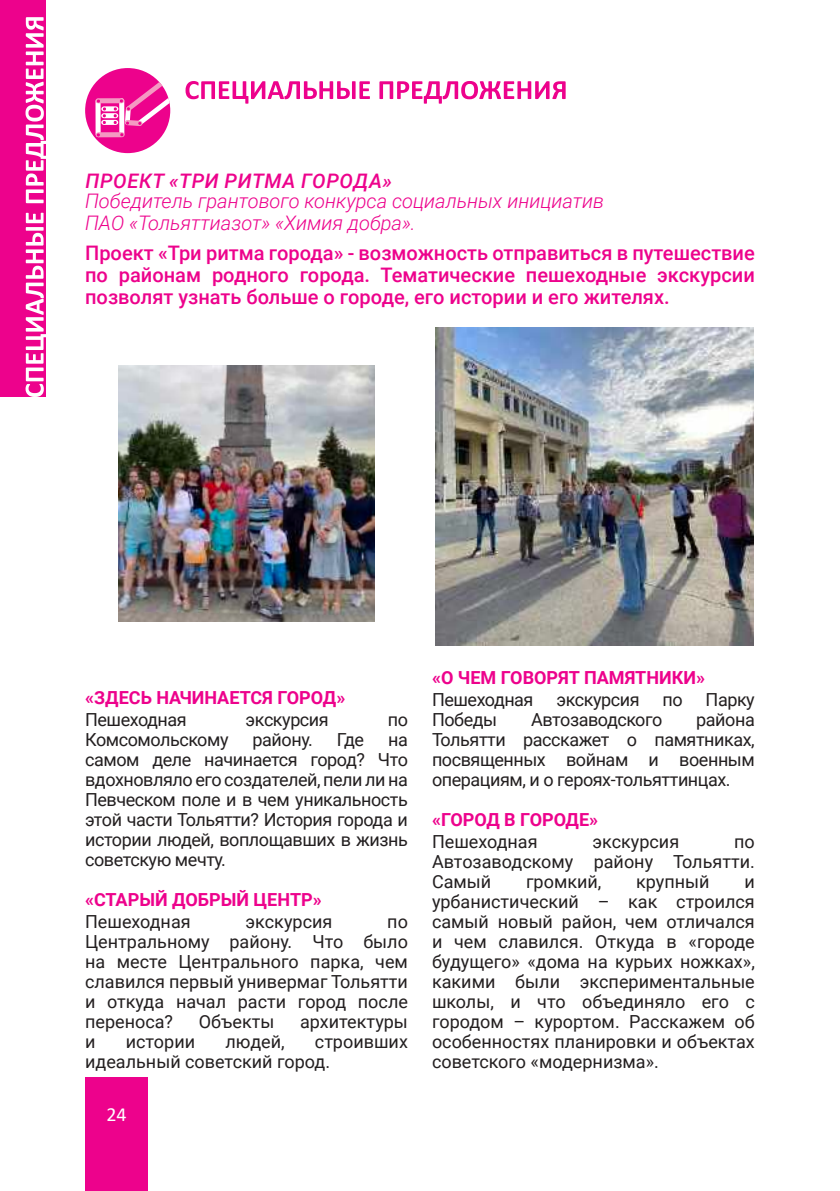
<style>
.page{position:relative;width:840px;height:1191px;background:#fff}
.page>*{position:absolute;margin:0;border:0;box-sizing:border-box;transform-origin:0 0}
.t1{font:500 20px/22px "Roboto";color:#ed028c;text-align:justify}
.t2{font:italic 300 20px/22px "Roboto";color:#ed028c}
.t3{font:italic 500 20px "Roboto";letter-spacing:.035em;color:#ed028c}
.t4{font:20px "Calibri";color:#fff}
.t5{font:18px/20px "Roboto";letter-spacing:-.01em;color:#231f20;text-align:justify}
.t6{font:700 18px "Roboto";color:#ed028c}
</style>
<div class="page">
<div style="left:85px;top:1077px;width:63px;height:114px;background:#ed028c"></div>
<img style="left:435px;top:327px;width:318px;height:318px">
<img style="left:119px;top:366px;width:255px;height:255px">
<div style="left:0;top:0;width:45px;height:397px;background:#ed028c"></div>
<svg style="left:25px;top:17px;width:21px;height:380px"></svg>
<svg style="left:185px;top:81px;width:380px;height:23px"></svg>
<div style="left:85px;top:68px;width:85px;height:85px;background:#ed028c;border-radius:50%"></div>
<div style="left:101px;top:106px;width:17px;height:5px;background:#fff;border-radius:3px"></div>
<div style="left:95px;top:99px;width:6px;height:38px;background:#fff;border-radius:3px"></div>
<div style="left:119px;top:98px;width:5px;height:39px;background:#fff;border-radius:3px"></div>
<div style="left:101px;top:113px;width:17px;height:5px;background:#fff;border-radius:3px"></div>
<div style="left:101px;top:120px;width:17px;height:5px;background:#fff;border-radius:3px"></div>
<div style="left:95px;top:98px;width:29px;height:5px;background:#f499c2;border-radius:3px"></div>
<div style="left:96px;top:132px;width:28px;height:5px;background:#f499c2;border-radius:3px"></div>
<svg style="left:113px;top:82px;width:56px;height:44px"></svg>
<svg style="left:97px;top:99px;width:9px;height:25px"></svg>
<svg style="left:96px;top:133px;width:4px;height:4px"></svg>
<p class="t3" style="left:85px;top:167px;width:308px">ПРОЕКТ «ТРИ РИТМА ГОРОДА»</p>
<p class="t2" style="left:85px;top:189px;width:520px">Победитель грантового конкурса социальных инициатив<br>ПАО «Тольяттиазот» «Химия добра».</p>
<p class="t1" style="left:85px;top:241px;width:670px">Проект «Три ритма города» - возможность отправиться в путешествие по районам родного города. Тематические пешеходные экскурсии позволят узнать больше о городе, его истории и его жителях.</p>
<p class="t6" style="left:85px;top:685px;width:261px">«ЗДЕСЬ НАЧИНАЕТСЯ ГОРОД»</p>
<p class="t5" style="left:85px;top:709px;width:103px">Пешеходная</p>
<p class="t5" style="left:245px;top:709px;width:85px">экскурсия</p>
<p class="t5" style="left:387px;top:709px;width:22px">по</p>
<p class="t5" style="left:85px;top:729px;width:145px">Комсомольскому</p>
<p class="t5" style="left:252px;top:729px;width:62px">району.</p>
<p class="t5" style="left:336px;top:729px;width:29px">Где</p>
<p class="t5" style="left:85px;top:729px;width:324px;text-indent:303px">на самом деле начинается город? Что вдохновляло его создателей, пели ли на Певческом поле и в чем уникальность этой части Тольятти? История города и истории людей, воплощавших в жизнь советскую мечту.</p>
<p class="t6" style="left:85px;top:887px;width:238px">«СТАРЫЙ ДОБРЫЙ ЦЕНТР»</p>
<p class="t5" style="left:85px;top:911px;width:107px">Пешеходная</p>
<p class="t5" style="left:245px;top:911px;width:88px">экскурсия</p>
<p class="t5" style="left:85px;top:911px;width:324px;text-indent:302px">по Центральному району. Что было на месте Центрального парка, чем славился первый универмаг Тольятти и откуда начал расти город после переноса?</p>
<p class="t5" style="left:199px;top:1011px;width:77px">Объекты</p>
<p class="t5" style="left:300px;top:1011px;width:109px">архитектуры</p>
<p class="t5" style="left:85px;top:1031px;width:12px">и</p>
<p class="t5" style="left:126px;top:1031px;width:71px">истории</p>
<p class="t5" style="left:225px;top:1031px;width:61px">людей,</p>
<p class="t5" style="left:85px;top:1031px;width:324px;text-indent:230px">строивших идеальный советский город.</p>
<p class="t4" style="left:106px;top:1100px;width:22px">24</p>
<p class="t6" style="left:432px;top:665px;width:274px">«О ЧЕМ ГОВОРЯТ ПАМЯТНИКИ»</p>
<p class="t5" style="left:432px;top:689px;width:103px">Пешеходная</p>
<p class="t5" style="left:556px;top:689px;width:85px">экскурсия</p>
<p class="t5" style="left:662px;top:689px;width:22px">по</p>
<p class="t5" style="left:705px;top:689px;width:51px">Парку</p>
<p class="t5" style="left:432px;top:709px;width:67px">Победы</p>
<p class="t5" style="left:531px;top:709px;width:132px">Автозаводского</p>
<p class="t5" style="left:432px;top:709px;width:324px;text-indent:264px">района Тольятти расскажет о памятниках, посвященных войнам и военным операциям, и о героях-тольяттинцах.</p>
<p class="t6" style="left:432px;top:807px;width:168px">«ГОРОД В ГОРОДЕ»</p>
<p class="t5" style="left:432px;top:831px;width:107px">Пешеходная</p>
<p class="t5" style="left:592px;top:831px;width:88px">экскурсия</p>
<p class="t5" style="left:432px;top:831px;width:324px;text-indent:302px">по Автозаводскому району Тольятти.<br>Самый</p>
<p class="t5" style="left:525px;top:871px;width:77px">громкий,</p>
<p class="t5" style="left:636px;top:871px;width:75px">крупный</p>
<p class="t5" style="left:432px;top:871px;width:324px;text-indent:312px">и урбанистический – как строился самый новый район, чем отличался и чем славился. Откуда в «городе будущего» «дома на курьих ножках», какими были экспериментальные школы, и что объединяло его с городом – курортом. Расскажем об особенностях планировки и объектах советского «модернизма».</p>
</div>
